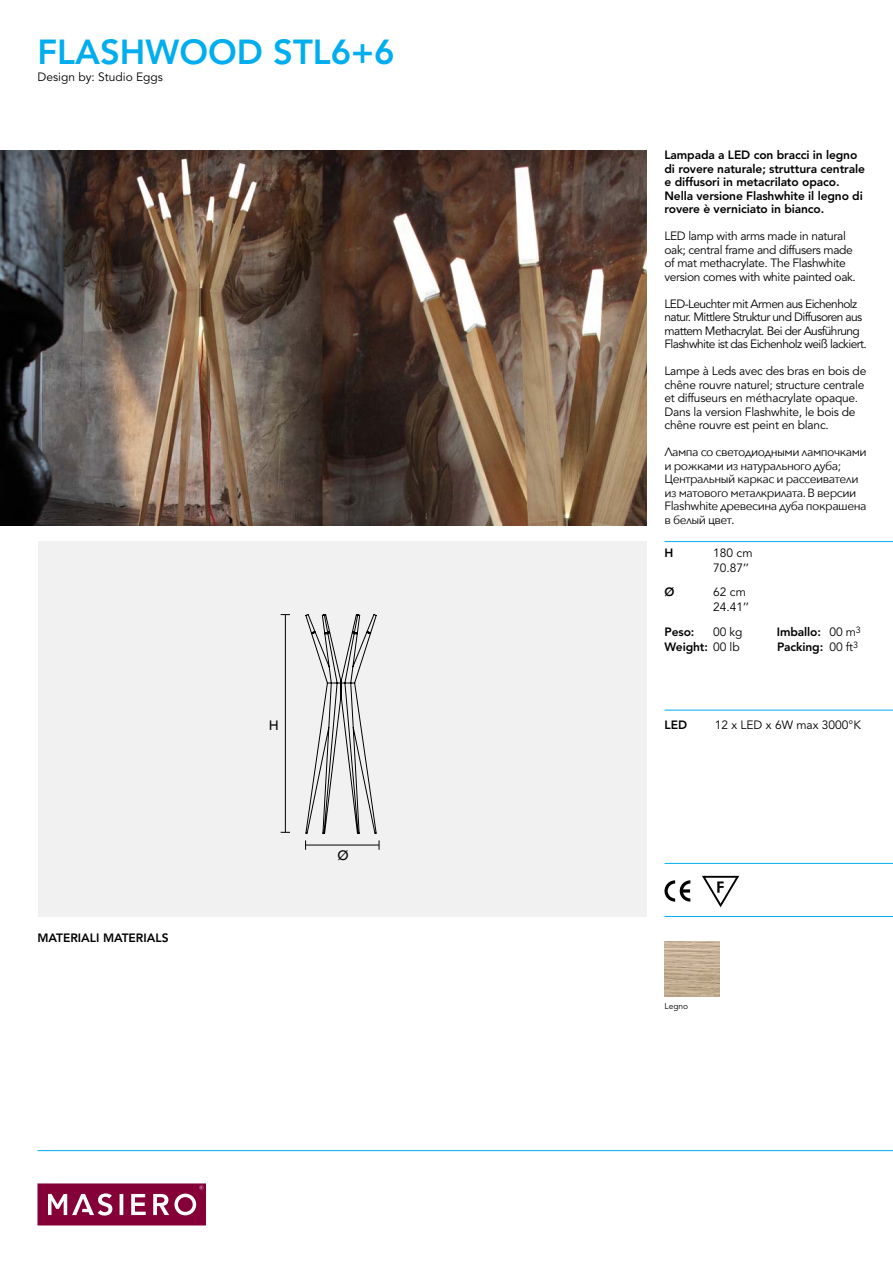
<style>
.page{position:relative;width:893px;height:1263px;background:#fff}
.page>*{position:absolute;margin:0;border:0;box-sizing:border-box;transform-origin:0 0}
.t1{font:800 34.5px "Avenir LT Std";color:#00aeef}
.t2{font:500 13.5px "Avenir LT Std";color:#000}
.t3{font:12px/13.5px "Avenir LT Std";letter-spacing:-.03em;color:#000}
.t4{font:800 12px/13.5px "Avenir LT Std";letter-spacing:-.01em;color:#000}
.t5{font:12px/13.5px "Avenir Next";letter-spacing:-.04em;color:#000}
.t6{font:12px/13.5px "Avenir LT Std";letter-spacing:-.05em;color:#000}
.t7{font:12px "Avenir LT Std";color:#000}
.t8{font:8.4px "Avenir LT Std";color:#000}
.s1{font-weight:400}
</style>
<div class="page">
<svg style="left:38px;top:1183px;width:168px;height:42px;background:#9c2f5c"></svg>
<hr style="left:664px;top:710px;width:229px;height:1px;background:#00aeef">
<hr style="left:664px;top:863px;width:229px;height:1px;background:#00aeef">
<hr style="left:665px;top:541px;width:228px;height:1px;background:#00aeef">
<hr style="left:664px;top:916px;width:229px;height:1px;background:#00aeef">
<hr style="left:38px;top:1150px;width:855px;height:1px;background:#00aeef">
<img style="left:664px;top:941px;width:56px;height:55px">
<img style="left:0;top:150px;width:646px;height:375px">
<svg style="left:664px;top:876px;width:75px;height:31px"></svg>
<div style="left:38px;top:542px;width:608px;height:375px;background:#f1f1f2"></div>
<hr style="left:285px;top:615px;width:1px;height:217px;background:#000">
<hr style="left:305px;top:845px;width:74px;height:1px;background:#000">
<svg style="left:305px;top:614px;width:72px;height:219px"></svg>
<h1 class="t1" style="left:38px;top:31px;width:41px">Flas</h1>
<h1 class="t1" style="left:120px;top:31px;width:276px">hwood sTL6+6</h1>
<p class="t7" style="left:37px;top:70px;width:127px">Design by: Studio Eggs</p>
<p class="t4" style="left:38px;top:931px;width:133px">MATERIALI MATERIALS</p>
<p class="t4" style="left:664px;top:148px;width:202px">Lampada a LED con bracci in legno di rovere naturale; struttura centrale e diffusori in metacrilato opaco.<br>Nella versione Flashwhite il legno di rovere è verniciato in bianco.</p>
<p class="t3" style="left:664px;top:230px;width:193px">LED lamp with arms made in natural oak; central frame and diffusers made of mat methacrylate. The Flashwhite version comes with white painted oak.</p>
<p class="t6" style="left:664px;top:297px;width:204px">LED-Leuchter mit Armen aus Eichenholz natur. Mittlere Struktur und Diffusoren aus mattem Methacrylat. Bei der Ausführung Flashwhite ist das Eichenholz weiß lackiert.</p>
<p class="t3" style="left:664px;top:365px;width:203px">Lampe à Leds avec des bras en bois de chêne rouvre naturel; structure centrale et diffuseurs en méthacrylate opaque.<br>Dans la version Flashwhite, le bois de chêne rouvre est peint en blanc.</p>
<p class="t5" style="left:664px;top:445px;width:204px">Лампа со светодиодными лампочками и рожками из натурального дуба;<br>Центральный каркас и рассеиватели из матового металкрилата. В версии<br>Flashwhite древесина дуба покрашена в белый цвет.</p>
<p class="t4" style="left:664px;top:546px;width:10px">h</p>
<p class="t3" style="left:713px;top:546px;width:41px;line-height:15px">180 cm<br>70.87’’</p>
<p class="t4" style="left:664px;top:586px;width:11px">Ø</p>
<p class="t3" style="left:713px;top:585px;width:37px;line-height:15px">62 cm<br>24.41’’</p>
<p class="t4" style="left:664px;top:625px;width:31px">Peso:</p>
<p class="t3" style="left:713px;top:625px;width:31px">00 kg</p>
<p class="t4" style="left:777px;top:625px;width:85px">Imballo: <span class="s1">00 m</span><sup>3</sup></p>
<p class="t4" style="left:664px;top:640px;width:77px">Weight: <span class="s1">00 lb</span></p>
<p class="t4" style="left:777px;top:640px;width:83px">Packing: <span class="s1">00 ft</span><sup>3</sup></p>
<p class="t2" style="left:269px;top:717px;width:12px">H</p>
<p class="t4" style="left:664px;top:718px;width:24px">LED</p>
<p class="t3" style="left:715px;top:718px;width:34px">12 x led</p>
<p class="t7" style="left:766px;top:718px;width:97px">x 6W max 3000°K</p>
<p class="t2" style="left:338px;top:847px;width:13px">ø</p>
<p class="t8" style="left:664px;top:1002px;width:25px">Legno</p>
</div>
